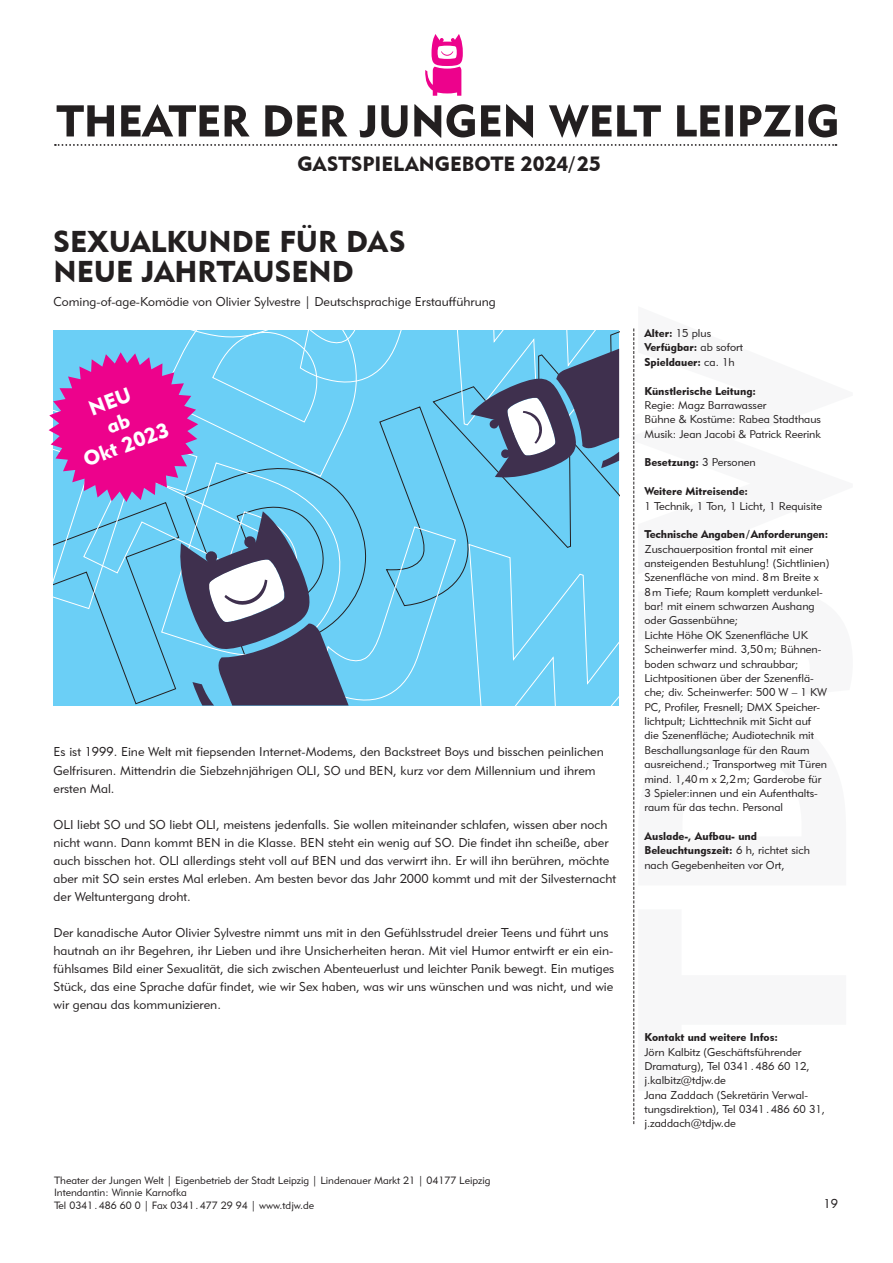
<style>
.page{position:relative;width:893px;height:1263px;background:#fff}
.page>*{position:absolute;margin:0;border:0;box-sizing:border-box;transform-origin:0 0}
.t1{font:30px/30px "Geometric 415 BT Black A";color:#231f20}
.t2{font:21px/23.1px "Geometric 415 BT Black A";color:#fff;text-align:center}
.t3{font:20.55px "Geometric 415 BT Black A";color:#231f20}
.t4{font:12.75px/18px "Geometric 415 BT Lite A";color:#231f20}
.t5{font:11.25px/14.4px "Geometric 415 BT Lite A";color:#231f20}
.t6{font:11.25px/14.4px "Geometric 415 BT Black A";color:#231f20}
.t7{font:10.5px/12.6px "Geometric 415 BT Lite A";color:#231f20}
.s1{font-family:"Geometric 415 BT Lite A"}
</style>
<div class="page">
<svg style="left:55px;top:144px;width:781px;height:2px"></svg>
<svg style="left:425px;top:34px;width:38px;height:62px"></svg>
<svg style="left:57px;top:104px;width:780px;height:34px"></svg>
<svg style="left:633px;top:328px;width:1px;height:796px"></svg>
<div style="left:54px;top:330px;width:565px;height:79px;background:#6bcff6"></div>
<div style="left:54px;top:409px;width:565px;height:296px;background:#6bcff6"></div>
<svg style="left:179px;top:511px;width:170px;height:194px;background:#668aa8"></svg>
<svg style="left:471px;top:349px;width:148px;height:130px;background:#6589a8"></svg>
<svg style="left:49px;top:352px;width:149px;height:150px;background:#c745ae"></svg>
<h3 class="t3" style="left:297px;top:152px;width:305px">GASTSPIELANGEBOTE 2024/25</h3>
<h1 class="t1" style="left:54px;top:226px;width:353px">SEXUALKUNDE FÜR DAS<br>NEUE JAHRTAUSEND</h1>
<p class="t4" style="left:54px;top:293px;width:444px">Coming-of-age-Komödie von Olivier Sylvestre | Deutschsprachige Erstaufführung</p>
<h2 class="t2" style="left:63px;top:406px;width:91px;rotate:-21deg">NEU<br>ab<br>Okt 2023</h2>
<p class="t4" style="left:54px;top:743px;width:552px">Es ist 1999. Eine Welt mit fiepsenden Internet-Modems, den Backstreet Boys und bisschen peinlichen<br>Gelfrisuren. Mittendrin die Siebzehnjährigen OLI, SO und BEN, kurz vor dem Millennium und ihrem ersten Mal.</p>
<p class="t4" style="left:54px;top:815px;width:564px">OLI liebt SO und SO liebt OLI, meistens jedenfalls. Sie wollen miteinander schlafen, wissen aber noch nicht wann. Dann kommt BEN in die Klasse. BEN steht ein wenig auf SO. Die findet ihn scheiße, aber auch bisschen hot. OLI allerdings steht voll auf BEN und das verwirrt ihn. Er will ihn berühren, möchte aber mit SO sein erstes Mal erleben. Am besten bevor das Jahr 2000 kommt und mit der Silvesternacht der Weltuntergang droht.</p>
<p class="t4" style="left:54px;top:923px;width:562px">Der kanadische Autor Olivier Sylvestre nimmt uns mit in den Gefühlsstrudel dreier Teens und führt uns hautnah an ihr Begehren, ihr Lieben und ihre Unsicherheiten heran. Mit viel Humor entwirft er ein ein&shy;fühlsames Bild einer Sexualität, die sich zwischen Abenteuerlust und leichter Panik bewegt. Ein mutiges Stück, das eine Sprache dafür findet, wie wir Sex haben, was wir uns wünschen und was nicht, und wie wir genau das kommunizieren.</p>
<p class="t7" style="left:54px;top:1173px;width:438px">Theater der Jungen Welt | Eigenbetrieb der Stadt Leipzig | Lindenauer Markt 21 | 04177 Leipzig<br>Intendantin: Winnie Karnofka<br>Tel 0341.486 60 0 | Fax 0341.477 29 94 | www.tdjw.de</p>
<p class="t6" style="left:644px;top:326px;width:100px">Alter: <span class="s1">15 plus<br></span>Verfügbar: <span class="s1">ab sofort<br></span>Spieldauer: <span class="s1">ca. 1h</span></p>
<p class="t6" style="left:644px;top:383px;width:113px">Künstlerische Leitung:</p>
<p class="t5" style="left:644px;top:398px;width:178px">Regie: Magz Barrawasser<br>Bühne &amp; Kostüme: Rabea Stadthaus<br>Musik: Jean Jacobi &amp; Patrick Reerink</p>
<p class="t6" style="left:644px;top:455px;width:113px">Besetzung: <span class="s1">3 Personen</span></p>
<p class="t6" style="left:644px;top:484px;width:105px">Weitere Mitreisende:</p>
<p class="t5" style="left:644px;top:498px;width:179px">1 Technik, 1 Ton, 1 Licht, 1 Requisite</p>
<p class="t6" style="left:644px;top:527px;width:185px">Technische Angaben/Anforderungen:</p>
<p class="t5" style="left:644px;top:541px;width:186px">Zuschauerposition frontal mit einer ansteigenden Bestuhlung! (Sichtlinien)<br>Szenenfläche von mind. 8m Breite x 8m Tiefe; Raum komplett verdunkel&shy;bar! mit einem schwarzen Aushang oder Gassenbühne;<br>Lichte Höhe OK Szenenfläche UK Scheinwerfer mind. 3,50m; Bühnen&shy;boden schwarz und schraubbar; Lichtpositionen über der Szenenflä&shy;che; div. Scheinwerfer: 500 W – 1 KW PC, Profiler, Fresnell; DMX Speicher&shy;lichtpult; Lichttechnik mit Sicht auf<br>die Szenenfläche; Audiotechnik mit Beschallungsanlage für den Raum ausreichend.; Transportweg mit Türen mind. 1,40m x 2,2m; Garderobe für 3 Spieler:innen und ein Aufenthalts&shy;raum für das techn. Personal</p>
<p class="t6" style="left:644px;top:829px;width:167px">Auslade-, Aufbau- und<br>Beleuchtungszeit: <span class="s1">6 h, richtet sich</span></p>
<p class="t5" style="left:644px;top:857px;width:142px">nach Gegebenheiten vor Ort,</p>
<p class="t6" style="left:644px;top:1030px;width:135px">Kontakt und weitere Infos:</p>
<p class="t5" style="left:644px;top:1044px;width:182px">Jörn Kalbitz (Geschäftsführender<br>Dramaturg), Tel 0341.486 60 12, j.kalbitz@tdjw.de<br>Jana Zaddach (Sekretärin Verwal&shy;tungsdirektion), Tel 0341.486 60 31, j.zaddach@tdjw.de</p>
<p class="t4" style="left:823px;top:1194px;width:16px">19</p>
</div>
